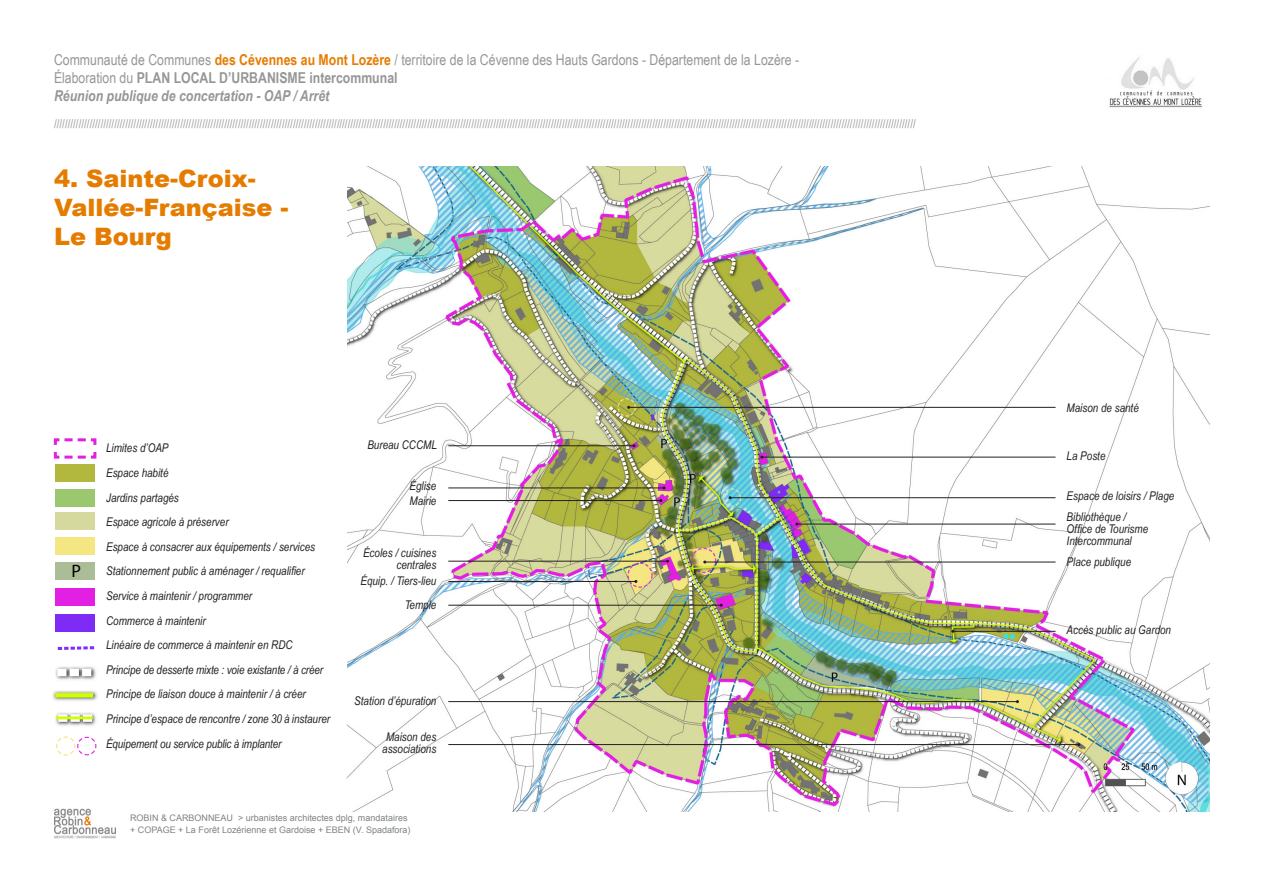
<style>
.page{position:relative;width:1263px;height:893px;background:#fff}
.page>*{position:absolute;margin:0;border:0;box-sizing:border-box;transform-origin:0 0}
.Tdm2{font:900 24px/28.8px "Arial";color:#e57c00}
.t1{font:18px "Myriad Pro";color:#000}
.t2{font:15px/18px "Arial Narrow";color:#969696}
.légende{font:italic 12px/12px "Arial Narrow";color:#231f20;text-align:right}
.t3{font:12px "Arial Narrow";color:#969696}
.t4{font:9px/12px "Arial";color:#808285}
.s1{font-weight:700;color:#e57c00}
.s2{font-weight:700}
.s3{font-weight:700;font-style:italic}
</style>
<div class="page">
<img style="left:54px;top:809px;width:61px;height:30px">
<img style="left:1109px;top:57px;width:94px;height:51px">
<img style="left:348px;top:167px;width:861px;height:645px">
<div style="left:55px;top:465px;width:39px;height:17px;background:#b2b83e"></div>
<div style="left:55px;top:489px;width:40px;height:17px;background:#9bc76e"></div>
<svg style="left:53px;top:438px;width:44px;height:21px"></svg>
<div style="left:55px;top:563px;width:40px;height:17px;background:#abbd97"></div>
<div style="left:55px;top:588px;width:39px;height:18px;background:#e220e3"></div>
<div style="left:55px;top:614px;width:40px;height:17px;background:#7e2bf5"></div>
<div style="left:55px;top:513px;width:40px;height:17px;background:#d5d99e"></div>
<div style="left:55px;top:537px;width:39px;height:17px;background:#f4e781"></div>
<img style="left:55px;top:666px;width:41px;height:14px">
<svg style="left:57px;top:669px;width:34px;height:7px"></svg>
<img style="left:53px;top:691px;width:45px;height:10px">
<div style="left:55px;top:693px;width:38px;height:5px;background:#cfff00"></div>
<img style="left:56px;top:712px;width:40px;height:14px">
<svg style="left:58px;top:714px;width:34px;height:8px"></svg>
<hr style="left:56px;top:716px;width:37px;height:3px;background:#cfff00">
<svg style="left:57px;top:646px;width:38px;height:4px"></svg>
<svg style="left:56px;top:736px;width:41px;height:20px"></svg>
<hr style="left:629px;top:407px;width:426px;height:1px;background:#231f20">
<hr style="left:762px;top:457px;width:293px;height:1px;background:#231f20">
<hr style="left:953px;top:631px;width:102px;height:1px;background:#231f20">
<hr style="left:730px;top:497px;width:325px;height:1px;background:#231f20">
<hr style="left:797px;top:524px;width:258px;height:1px;background:#231f20">
<hr style="left:705px;top:562px;width:350px;height:1px;background:#231f20">
<hr style="left:448px;top:488px;width:216px;height:1px;background:#231f20">
<hr style="left:448px;top:445px;width:186px;height:1px;background:#231f20">
<hr style="left:448px;top:500px;width:213px;height:1px;background:#231f20">
<hr style="left:448px;top:561px;width:220px;height:1px;background:#231f20">
<hr style="left:448px;top:581px;width:188px;height:1px;background:#231f20">
<hr style="left:448px;top:605px;width:273px;height:1px;background:#231f20">
<hr style="left:448px;top:744px;width:631px;height:1px;background:#231f20">
<hr style="left:448px;top:701px;width:569px;height:1px;background:#231f20">
<p class="t2" style="left:54px;top:50px;width:747px">Communauté de Communes <span class="s1">des Cévennes au Mont Lozère</span> / territoire de la Cévenne des Hauts Gardons - Département de la Lozère -<br>Élaboration du <span class="s2">PLAN LOCAL D’URBANISME intercommunal<br></span><span class="s3">Réunion publique de concertation - OAP / Arrêt</span></p>
<p class="t3" style="left:54px;top:115px;width:863px">//////////////////////////////////////////////////////////////////////////////////////////////////////////////////////////////////////////////////////////////////////////////////////////////////////////////////////////////////////////////////////////////////////////////////////////////////////////////////////////</p>
<p class="Tdm2" style="left:54px;top:164px;width:236px">4. Sainte-Croix-<br>Vallée-Française -<br>Le Bourg</p>
<h2 class="t1" style="left:72px;top:560px;width:11px">P</h2>
<p class="légende" style="left:106px;top:442px;width:64px">Limites d’OAP</p>
<p class="légende" style="left:106px;top:466px;width:64px">Espace habité</p>
<p class="légende" style="left:106px;top:491px;width:74px">Jardins partagés</p>
<p class="légende" style="left:106px;top:516px;width:124px">Espace agricole à préserver</p>
<p class="légende" style="left:106px;top:540px;width:210px">Espace à consacrer aux équipements / services</p>
<p class="légende" style="left:106px;top:565px;width:200px">Stationnement public à aménager / requalifier</p>
<p class="légende" style="left:106px;top:590px;width:148px">Service à maintenir / programmer</p>
<p class="légende" style="left:106px;top:614px;width:101px">Commerce à maintenir</p>
<p class="légende" style="left:106px;top:639px;width:188px">Linéaire de commerce à maintenir en RDC</p>
<p class="légende" style="left:106px;top:663px;width:218px">Principe de desserte mixte : voie existante / à créer</p>
<p class="légende" style="left:106px;top:688px;width:201px">Principe de liaison douce à maintenir / à créer</p>
<p class="légende" style="left:106px;top:713px;width:225px">Principe d’espace de rencontre / zone 30 à instaurer</p>
<p class="légende" style="left:106px;top:737px;width:177px">Équipement ou service public à implanter</p>
<p class="légende" style="left:367px;top:439px;width:71px">Bureau CCCML</p>
<p class="légende" style="left:410px;top:480px;width:28px">Église</p>
<p class="légende" style="left:410px;top:494px;width:28px">Mairie</p>
<p class="légende" style="left:363px;top:546px;width:75px">Écoles / cuisines centrales</p>
<p class="légende" style="left:360px;top:575px;width:77px">Équip. / Tiers-lieu</p>
<p class="légende" style="left:405px;top:599px;width:33px">Temple</p>
<p class="légende" style="left:354px;top:695px;width:84px">Station d’épuration</p>
<p class="légende" style="left:382px;top:731px;width:56px;text-align:center">Maison des associations</p>
<p class="t4" style="left:130px;top:812px;width:282px">ROBIN &amp; CARBONNEAU &gt; urbanistes architectes dplg, mandataires + COPAGE + La Forêt Lozérienne et Gardoise + EBEN (V. Spadafora)</p>
<p class="légende" style="left:1067px;top:402px;width:74px">Maison de santé</p>
<p class="légende" style="left:1067px;top:450px;width:40px">La Poste</p>
<p class="légende" style="left:1067px;top:490px;width:109px">Espace de loisirs / Plage</p>
<p class="légende" style="left:1067px;top:510px;width:61px">Bibliothèque /</p>
<p class="légende" style="left:1067px;top:522px;width:83px">Office de Tourisme</p>
<p class="légende" style="left:1067px;top:534px;width:67px">Intercommunal</p>
<p class="légende" style="left:1067px;top:555px;width:66px">Place publique</p>
<p class="légende" style="left:1067px;top:624px;width:106px">Accès public au Gardon</p>
</div>
